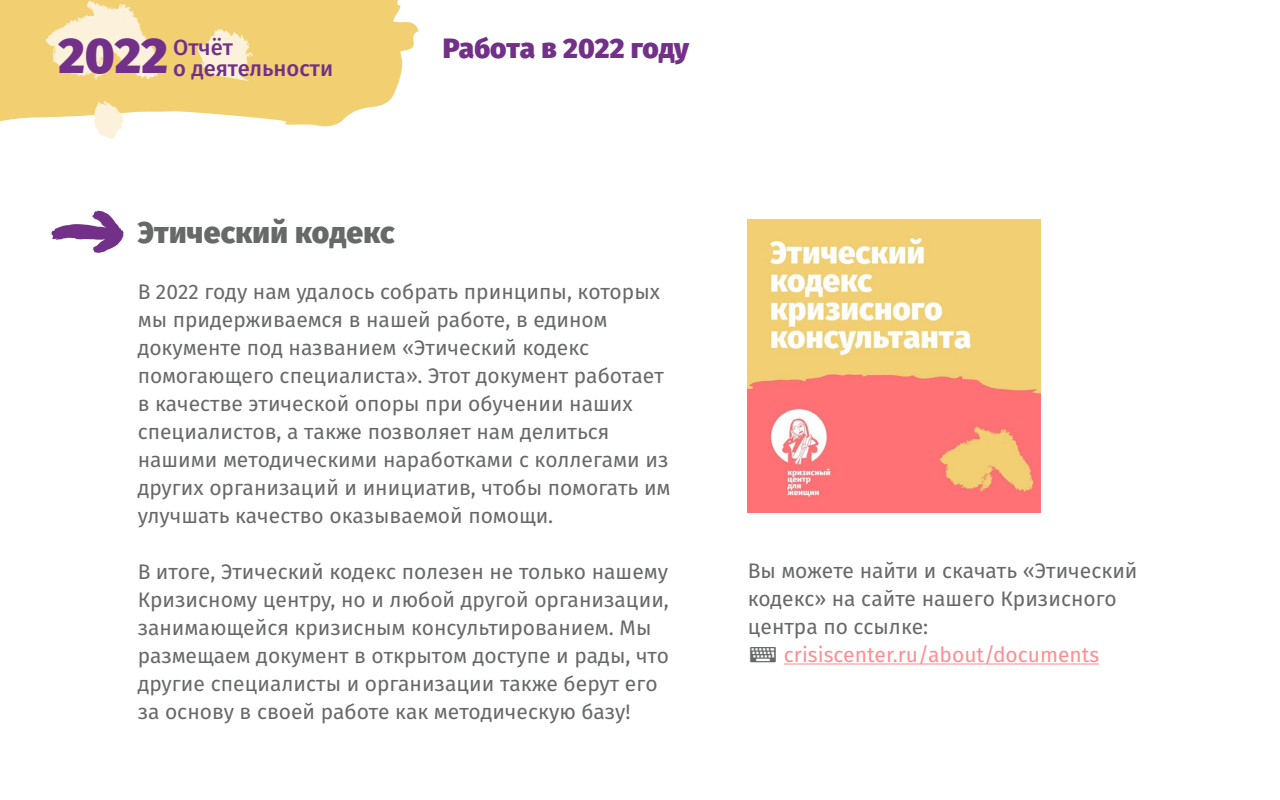
<style>
.page{position:relative;width:1280px;height:800px;background:#fff}
.page>*{position:absolute;margin:0;border:0;box-sizing:border-box;transform-origin:0 0}
.t1{font:800 50px "Fira Sans";color:#733089}
.t2{font:800 30px "Fira Sans";letter-spacing:.01em;color:#666968}
.t3{font:800 28px "Fira Sans";color:#733089}
.t4{font:500 22px/21px "Fira Sans";color:#733089}
.t5{font:21px/28px "Fira Sans";color:#666968}
.s1{color:#ff8e91}
</style>
<div class="page">
<svg style="left:0;top:0;width:419px;height:127px;fill:#f2d071"></svg>
<svg style="left:198px;top:29px;width:55px;height:52px;background:#f8e5b5"></svg>
<svg style="left:94px;top:101px;width:29px;height:38px"></svg>
<svg style="left:45px;top:0;width:114px;height:80px;background:#f7e3ae"></svg>
<img style="left:748px;top:220px;width:293px;height:293px">
<svg style="left:51px;top:211px;width:73px;height:42px"></svg>
<hr style="left:784px;top:663px;width:315px;height:2px;background:#ff8e91">
<h1 class="t1" style="left:58px;top:21px;width:111px">2022</h1>
<p class="t4" style="left:173px;top:37px;width:161px">Отчёт<br>о деятельности</p>
<h3 class="t3" style="left:443px;top:29px;width:248px">Работа в 2022 году</h3>
<h2 class="t2" style="left:138px;top:212px;width:258px">Этический кодекс</h2>
<p class="t5" style="left:138px;top:278px;width:535px">В 2022 году нам удалось собрать принципы, которых мы придерживаемся в нашей работе, в едином документе под названием «Этический кодекс помогающего специалиста». Этот документ работает в качестве этической опоры при обучении наших специалистов, а также позволяет нам делиться нашими методическими наработками с коллегами из других организаций и инициатив, чтобы помогать им улучшать качество оказываемой помощи.</p>
<p class="t5" style="left:138px;top:558px;width:533px">В итоге, Этический кодекс полезен не только нашему Кризисному центру, но и любой другой организации, занимающейся кризисным консультированием. Мы размещаем документ в открытом доступе и рады, что другие специалисты и организации также берут его за основу в своей работе как методическую базу!</p>
<p class="t5" style="left:748px;top:557px;width:391px">Вы можете найти и скачать «Этический кодекс» на сайте нашего Кризисного центра по ссылке:<br>⌨ <span class="s1">crisiscenter.ru/about/documents</span></p>
</div>
